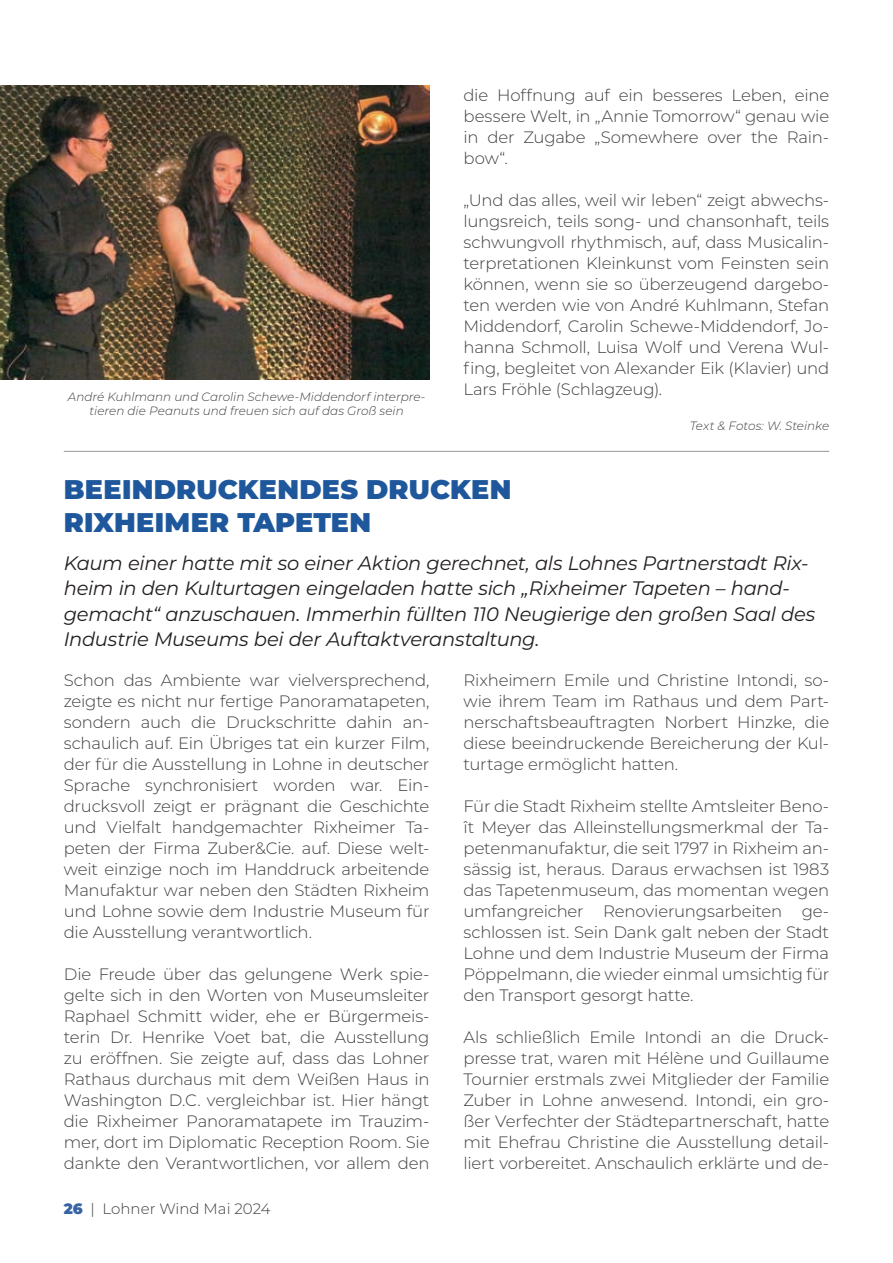
<style>
.page{position:relative;width:893px;height:1263px;background:#fff}
.page>*{position:absolute;margin:0;border:0;box-sizing:border-box;transform-origin:0 0}
.t1{font:900 27px/32.4px "Montserrat";letter-spacing:.01em;color:#1e579b}
.t2{font:italic 19.5px/25.5px "Montserrat";letter-spacing:-.015em;color:#231f20}
.t3{font:300 16.5px/21px "Montserrat";letter-spacing:-.01em;color:#3e3e3f;text-align:justify}
.t4{font:300 15px "Montserrat";color:#3e3e3f}
.t5{font:italic 300 12px/14.4px "Montserrat";color:#3e3e3f;text-align:center}
.s1{font-weight:900;color:#3763a4}
</style>
<div class="page">
<img style="left:0;top:85px;width:429px;height:295px">
<hr style="left:64px;top:451px;width:765px;height:1px;background:#939598">
<p class="t5" style="left:68px;top:389px;width:359px">André Kuhlmann und Carolin Schewe-Middendorf interpre&shy;tieren die Peanuts und freuen sich auf das Groß sein</p>
<p class="t3" style="left:463px;top:84px;width:367px">die Hoffnung auf ein besseres Leben, eine bessere Welt, in „Annie Tomorrow“ genau wie in der Zugabe „Somewhere over the Rain&shy;bow“.</p>
<p class="t3" style="left:463px;top:189px;width:367px">„Und das alles, weil wir leben“ zeigt abwechs&shy;lungsreich, teils song- und chansonhaft, teils schwungvoll rhythmisch, auf, dass Musicalin&shy;terpretationen Kleinkunst vom Feinsten sein können, wenn sie so überzeugend dargebo&shy;ten werden wie von André Kuhlmann, Stefan Middendorf, Carolin Schewe-Middendorf, Jo&shy;hanna Schmoll, Luisa Wolf und Verena Wul&shy;fing, begleitet von Alexander Eik (Klavier) und Lars Fröhle (Schlagzeug).</p>
<p class="t5" style="left:690px;top:419px;width:141px">Text &amp; Fotos: W. Steinke</p>
<h1 class="t1" style="left:64px;top:472px;width:449px">BEEINDRUCKENDES DRUCKEN<br>RIXHEIMER TAPETEN</h1>
<p class="t2" style="left:64px;top:549px;width:753px">Kaum einer hatte mit so einer Aktion gerechnet, als Lohnes Partnerstadt Rix&shy;heim in den Kulturtagen eingeladen hatte sich „Rixheimer Tapeten – hand&shy;gemacht“ anzuschauen. Immerhin füllten 110 Neugierige den großen Saal des Industrie Museums bei der Auftaktveranstaltung.</p>
<p class="t3" style="left:463px;top:669px;width:367px">Rixheimern Emile und Christine Intondi, so&shy;wie ihrem Team im Rathaus und dem Part&shy;nerschaftsbeauftragten Norbert Hinzke, die diese beeindruckende Bereicherung der Kul&shy;turtage ermöglicht hatten.</p>
<p class="t3" style="left:463px;top:795px;width:367px">Für die Stadt Rixheim stellte Amtsleiter Beno&shy;ît Meyer das Alleinstellungsmerkmal der Ta&shy;petenmanufaktur, die seit 1797 in Rixheim an&shy;sässig ist, heraus. Daraus erwachsen ist 1983 das Tapetenmuseum, das momentan wegen umfangreicher Renovierungsarbeiten ge&shy;schlossen ist. Sein Dank galt neben der Stadt Lohne und dem Industrie Museum der Firma Pöppelmann, die wieder einmal umsichtig für den Transport gesorgt hatte.</p>
<p class="t3" style="left:463px;top:1026px;width:367px">Als schließlich Emile Intondi an die Druck&shy;presse trat, waren mit Hélène und Guillaume Tournier erstmals zwei Mitglieder der Familie Zuber in Lohne anwesend. Intondi, ein gro&shy;ßer Verfechter der Städtepartnerschaft, hatte mit Ehefrau Christine die Ausstellung detail&shy;liert vorbereitet. Anschaulich erklärte und de-</p>
<p class="t3" style="left:64px;top:669px;width:367px">Schon das Ambiente war vielversprechend, zeigte es nicht nur fertige Panoramatapeten, sondern auch die Druckschritte dahin an&shy;schaulich auf. Ein Übriges tat ein kurzer Film, der für die Ausstellung in Lohne in deutscher Sprache synchronisiert worden war. Ein&shy;drucksvoll zeigt er prägnant die Geschichte und Vielfalt handgemachter Rixheimer Ta&shy;peten der Firma Zuber&amp;Cie. auf. Diese welt&shy;weit einzige noch im Handdruck arbeitende Manufaktur war neben den Städten Rixheim und Lohne sowie dem Industrie Museum für die Ausstellung verantwortlich.</p>
<p class="t3" style="left:64px;top:963px;width:367px">Die Freude über das gelungene Werk spie&shy;gelte sich in den Worten von Museumsleiter Raphael Schmitt wider, ehe er Bürgermeis&shy;terin Dr. Henrike Voet bat, die Ausstellung zu eröffnen. Sie zeigte auf, dass das Lohner Rathaus durchaus mit dem Weißen Haus in Washington D.C. vergleichbar ist. Hier hängt die Rixheimer Panoramatapete im Trauzim&shy;mer, dort im Diplomatic Reception Room. Sie dankte den Verantwortlichen, vor allem den</p>
<p class="t4" style="left:64px;top:1198px;width:208px"><span class="s1">26</span> | Lohner Wind Mai 2024</p>
</div>
